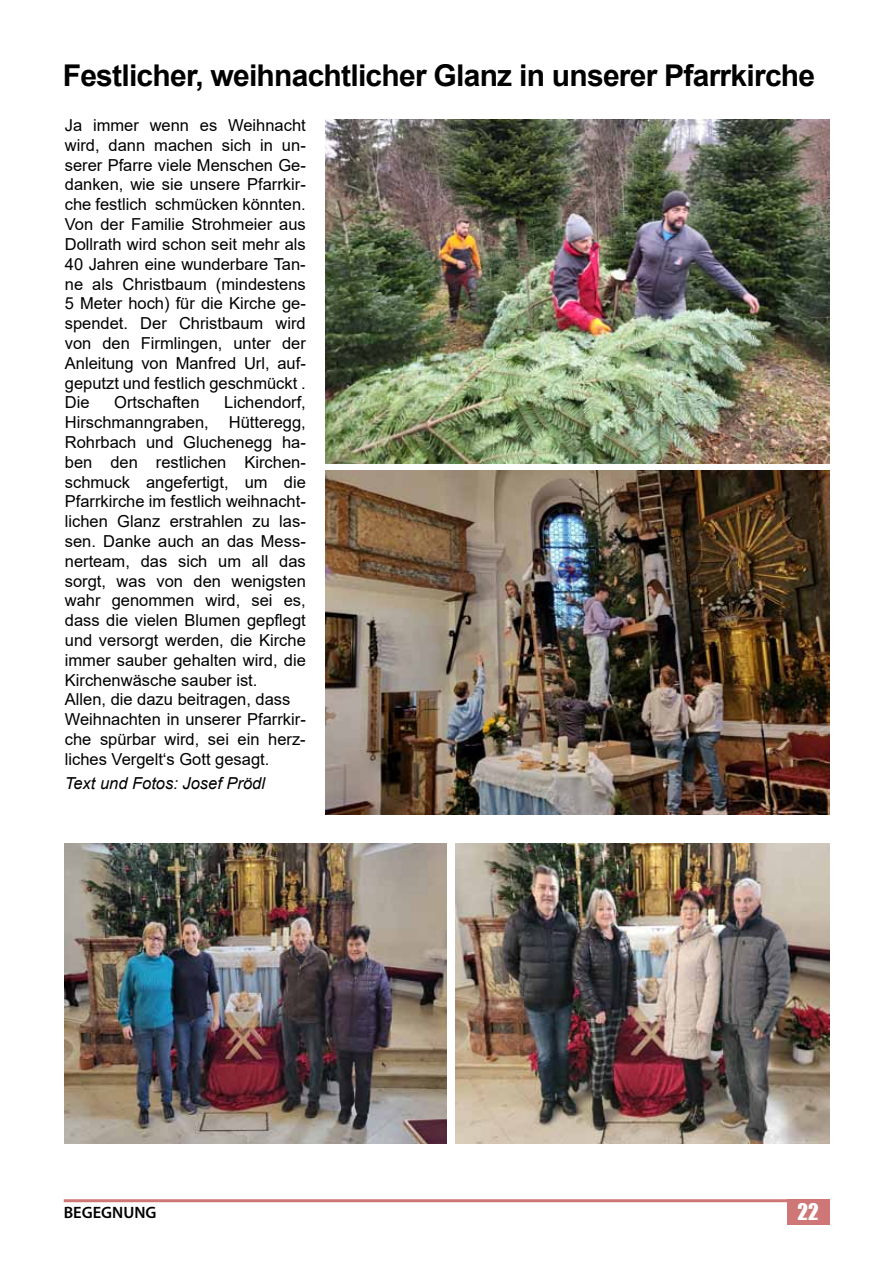
<style>
.page{position:relative;width:893px;height:1263px;background:#fff}
.page>*{position:absolute;margin:0;border:0;box-sizing:border-box;transform-origin:0 0}
.t1{font:700 30px "Arial";letter-spacing:-.025em;color:#000}
.t2{font:21px "Impact";color:#fff}
.t3{font:16.5px/19.8px "Arial";color:#000;text-align:justify}
.t4{font:italic 16.5px "Arial";color:#000}
.t5{font:600 16.5px "Myriad Pro";color:#000}
</style>
<div class="page">
<hr style="left:64px;top:1199px;width:765px;height:3px;background:#cf7676">
<div style="left:787px;top:1199px;width:42px;height:25px;background:#cf7676"></div>
<img style="left:326px;top:119px;width:503px;height:344px">
<img style="left:326px;top:470px;width:503px;height:345px">
<img style="left:455px;top:843px;width:374px;height:301px">
<img style="left:65px;top:843px;width:381px;height:301px">
<h1 class="t1" style="left:63px;top:54px;width:754px">Festlicher, weihnachtlicher Glanz in unserer Pfarrkirche</h1>
<p class="t3" style="left:65px;top:115px;width:242px">Ja immer wenn es Weihnacht wird, dann machen sich in un&shy;serer Pfarre viele Menschen Ge&shy;danken, wie sie unsere Pfarrkir&shy;che festlich schmücken könnten.<br>Von der Familie Strohmeier aus Dollrath wird schon seit mehr als 40 Jahren eine wunderbare Tan&shy;ne als Christbaum (mindestens 5 Meter hoch) für die Kirche ge&shy;spendet. Der Christbaum wird von den Firmlingen, unter der Anleitung von Manfred Url, auf&shy;geputzt und festlich geschmückt .<br>Die</p>
<p class="t3" style="left:114px;top:392px;width:87px">Ortschaften</p>
<p class="t3" style="left:65px;top:392px;width:242px;text-align:left;text-indent:159px">Lichendorf,<br>Hirschmanngraben, Hütteregg,<br>Rohrbach und Gluchenegg ha&shy;ben den restlichen Kirchen&shy;schmuck angefertigt, um die<br>Pfarrkirche im festlich weihnacht&shy;lichen Glanz erstrahlen zu las&shy;sen. Danke auch an das Mess&shy;nerteam, das sich um all das sorgt, was von den wenigsten wahr genommen wird, sei es, dass die vielen Blumen gepflegt und versorgt werden, die Kirche immer sauber gehalten wird, die<br>Kirchenwäsche sauber ist.<br>Allen, die dazu beitragen, dass<br>Weihnachten in unserer Pfarrkir&shy;che spürbar wird, sei ein herz&shy;liches Vergelt‘s Gott gesagt.</p>
<p class="t4" style="left:65px;top:772px;width:202px">Text und Fotos: Josef Prödl</p>
<p class="t5" style="left:64px;top:1202px;width:94px">BEGEGNUNG</p>
<p class="t2" style="left:798px;top:1195px;width:23px">22</p>
</div>
